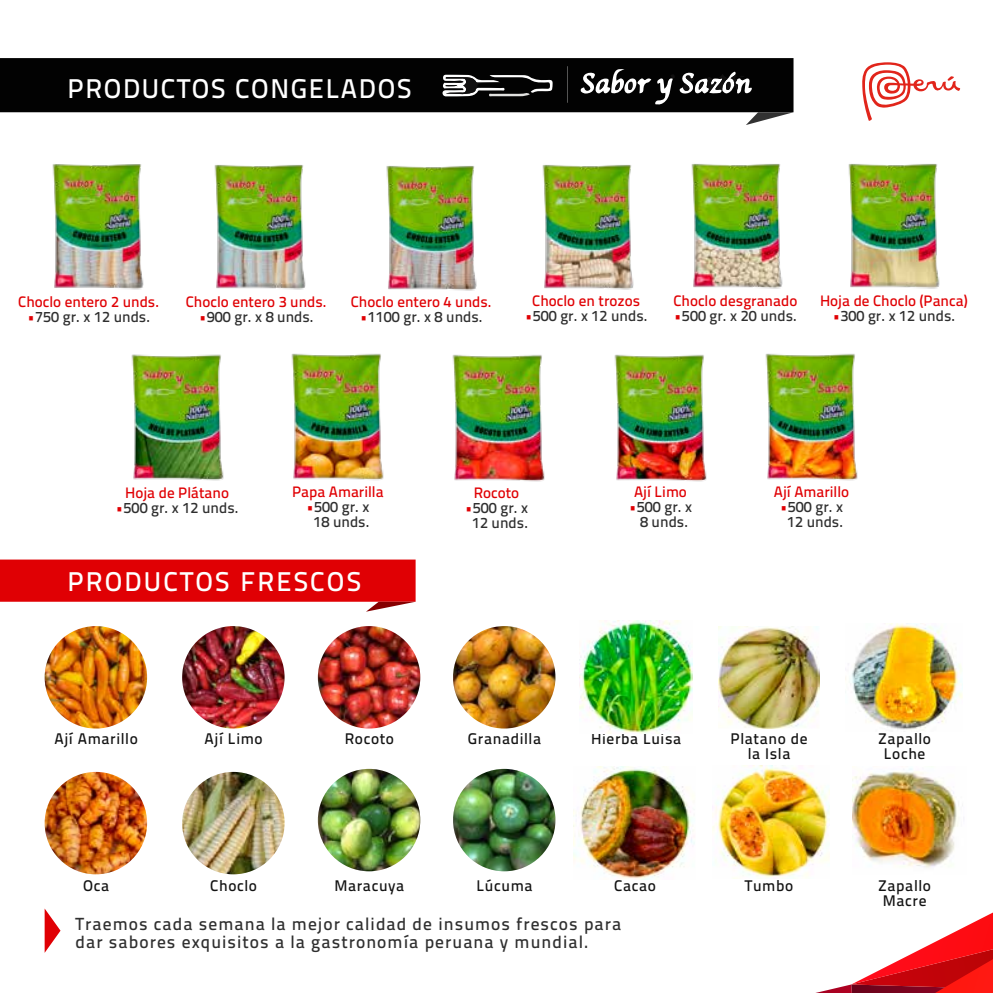
<style>
.page{position:relative;width:993px;height:993px;background:#fff}
.page>*{position:absolute;margin:0;border:0;box-sizing:border-box;transform-origin:0 0}
.t1{font:27.12px "Titillium Text 25 L 600 wt";letter-spacing:.06em;color:#fff}
.t2{font:27.12px "Titillium Text 25 L 600 wt";letter-spacing:.08em;color:#fff}
.t3{font:17.5px/17.5px "Titillium Text 25 L 600 wt";letter-spacing:.06em;color:#2f2f2f}
.t4{font:15.4px/15.6px "Titillium Text 25 L 600 wt";letter-spacing:.04em;color:#131313;text-align:center}
.t5{font:15.05px/15px "Titillium Text 25 L 600 wt";color:#2f2f2f;text-align:center}
.t6{font:15.05px "Titillium Text 25 L 600 wt";color:#e00004}
.s1{color:#e00004}
</style>
<div class="page">
<img style="left:845px;top:623px;width:117px;height:108px">
<img style="left:712px;top:765px;width:116px;height:113px">
<img style="left:45px;top:626px;width:102px;height:102px;border-radius:51px">
<img style="left:318px;top:626px;width:102px;height:102px;border-radius:51px">
<img style="left:45px;top:771px;width:102px;height:103px;border-radius:51px">
<img style="left:182px;top:626px;width:102px;height:102px;border-radius:51px">
<img style="left:453px;top:626px;width:102px;height:102px;border-radius:51px">
<img style="left:453px;top:768px;width:102px;height:103px;border-radius:51px">
<img style="left:182px;top:771px;width:102px;height:103px;border-radius:51px">
<img style="left:318px;top:768px;width:102px;height:103px;border-radius:51px">
<svg style="left:45px;top:909px;width:15px;height:43px"></svg>
<svg style="left:820px;top:913px;width:172px;height:79px"></svg>
<svg style="left:862px;top:62px;width:98px;height:59px"></svg>
<div style="left:0;top:58px;width:793px;height:54px;background:#020202"></div>
<svg style="left:745px;top:112px;width:48px;height:13px"></svg>
<svg style="left:567px;top:66px;width:1px;height:37px"></svg>
<svg style="left:442px;top:75px;width:110px;height:22px"></svg>
<svg style="left:580px;top:68px;width:172px;height:37px"></svg>
<img style="left:765px;top:353px;width:93px;height:128px">
<img style="left:614px;top:354px;width:93px;height:128px">
<img style="left:542px;top:165px;width:92px;height:125px">
<img style="left:691px;top:164px;width:92px;height:125px">
<img style="left:52px;top:164px;width:92px;height:126px">
<img style="left:214px;top:165px;width:92px;height:125px">
<img style="left:386px;top:166px;width:91px;height:125px">
<img style="left:848px;top:164px;width:92px;height:125px">
<img style="left:131px;top:354px;width:93px;height:127px">
<img style="left:452px;top:354px;width:93px;height:128px">
<img style="left:291px;top:353px;width:93px;height:128px">
<svg style="left:0;top:559px;width:415px;height:52px"></svg>
<img style="left:852px;top:768px;width:111px;height:100px">
<img style="left:573px;top:766px;width:122px;height:113px">
<img style="left:718px;top:626px;width:101px;height:101px">
<img style="left:579px;top:620px;width:112px;height:113px">
<h1 class="t1" style="left:67px;top:68px;width:345px">PRODUCTOS CONGELADOS</h1>
<p class="t6" style="left:18px;top:290px;width:142px">Choclo entero 2 unds.</p>
<p class="t5" style="left:27px;top:308px;width:124px"><span class="s1">•</span>750 gr. x 12 unds.</p>
<p class="t6" style="left:186px;top:290px;width:142px">Choclo entero 3 unds.</p>
<p class="t5" style="left:199px;top:308px;width:116px"><span class="s1">•</span>900 gr. x 8 unds.</p>
<p class="t6" style="left:351px;top:290px;width:142px">Choclo entero 4 unds.</p>
<p class="t5" style="left:359px;top:308px;width:124px"><span class="s1">•</span>1100 gr. x 8 unds.</p>
<p class="t6" style="left:532px;top:289px;width:109px">Choclo en trozos</p>
<p class="t5" style="left:524px;top:307px;width:124px"><span class="s1">•</span>500 gr. x 12 unds.</p>
<p class="t6" style="left:673px;top:289px;width:125px">Choclo desgranado</p>
<p class="t5" style="left:673px;top:307px;width:124px"><span class="s1">•</span>500 gr. x 20 unds.</p>
<p class="t6" style="left:819px;top:289px;width:149px">Hoja de Choclo (Panca)</p>
<p class="t5" style="left:832px;top:307px;width:124px"><span class="s1">•</span>300 gr. x 12 unds.</p>
<p class="t6" style="left:125px;top:481px;width:105px">Hoja de Plátano</p>
<p class="t5" style="left:116px;top:499px;width:124px"><span class="s1">•</span>500 gr. x 12 unds.</p>
<p class="t6" style="left:292px;top:480px;width:93px">Papa Amarilla</p>
<p class="t5" style="left:306px;top:498px;width:65px"><span class="s1">•</span>500 gr. x<br>18 unds.</p>
<h1 class="t2" style="left:67px;top:560px;width:295px">PRODUCTOS FRESCOS</h1>
<p class="t6" style="left:473px;top:481px;width:47px">Rocoto</p>
<p class="t5" style="left:464px;top:499px;width:65px"><span class="s1">•</span>500 gr. x<br>12 unds.</p>
<p class="t6" style="left:634px;top:480px;width:54px">Ají Limo</p>
<p class="t5" style="left:628px;top:498px;width:65px"><span class="s1">•</span>500 gr. x<br>8 unds.</p>
<p class="t6" style="left:773px;top:480px;width:77px">Ají Amarillo</p>
<p class="t5" style="left:779px;top:498px;width:65px"><span class="s1">•</span>500 gr. x<br>12 unds.</p>
<p class="t4" style="left:54px;top:729px;width:85px">Ají Amarillo</p>
<p class="t4" style="left:204px;top:729px;width:60px">Ají Limo</p>
<p class="t4" style="left:344px;top:729px;width:51px">Rocoto</p>
<p class="t4" style="left:468px;top:729px;width:75px">Granadilla</p>
<p class="t4" style="left:591px;top:729px;width:92px">Hierba Luisa</p>
<p class="t4" style="left:730px;top:729px;width:78px">Platano de la Isla</p>
<p class="t4" style="left:877px;top:729px;width:54px">Zapallo<br>Loche</p>
<p class="t4" style="left:83px;top:876px;width:28px">Oca</p>
<p class="t4" style="left:210px;top:876px;width:48px">Choclo</p>
<p class="t4" style="left:334px;top:876px;width:71px">Maracuya</p>
<p class="t4" style="left:476px;top:876px;width:58px">Lúcuma</p>
<p class="t4" style="left:614px;top:876px;width:43px">Cacao</p>
<p class="t4" style="left:744px;top:876px;width:50px">Tumbo</p>
<p class="t4" style="left:877px;top:876px;width:54px;text-align:left">Zapallo<br>Macre</p>
<p class="t3" style="left:76px;top:913px;width:547px">Traemos cada semana la mejor calidad de insumos frescos para dar sabores exquisitos a la gastronomía peruana y mundial.</p>
</div>
